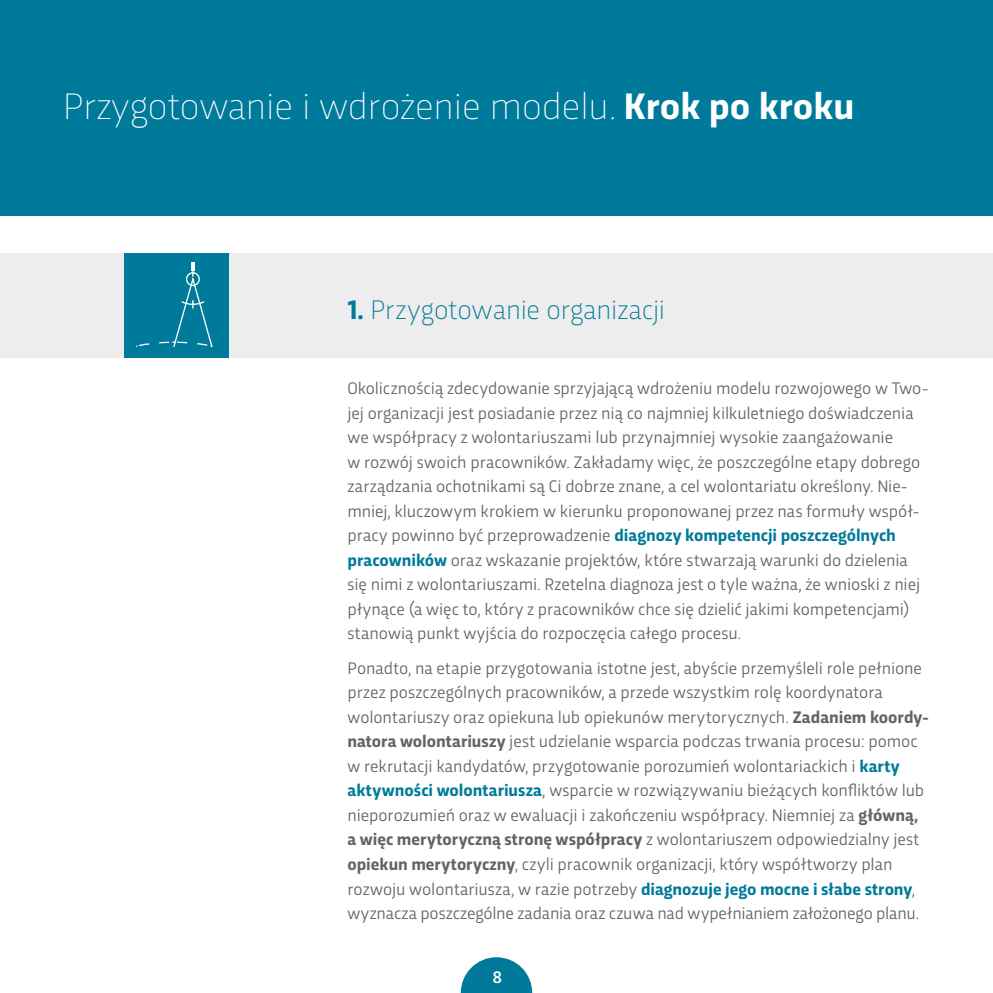
<style>
.page{position:relative;width:993px;height:993px;background:#fff}
.page>*{position:absolute;margin:0;border:0;box-sizing:border-box;transform-origin:0 0}
.t1{font:100 38.5px "Trasandina";color:#fff}
.t2{font:200 28px "Trasandina";color:#007a9a}
.t3{font:17.5px/24.5px "Trasandina";color:#646363}
.t4{font:500 17.5px "Trasandina";color:#fff}
.s1{font-weight:700}
.s2{font-weight:700;color:#007a9a}
</style>
<div class="page">
<div style="left:0;top:0;width:992px;height:216px;background:#007a9a"></div>
<svg style="left:460px;top:957px;width:72px;height:35px"></svg>
<div style="left:0;top:253px;width:992px;height:105px;background:#ededed"></div>
<div style="left:124px;top:253px;width:104px;height:105px;background:#007a9a"></div>
<svg style="left:136px;top:262px;width:77px;height:86px"></svg>
<h1 class="t1" style="left:63px;top:79px;width:792px">Przygotowanie i wdrożenie modelu. <span class="s1">Krok po kroku</span></h1>
<h2 class="t2" style="left:347px;top:289px;width:319px"><span class="s1">1.</span> Przygotowanie organizacji</h2>
<p class="t3" style="left:347px;top:374px;width:582px">Okolicznością zdecydowanie sprzyjającą wdrożeniu modelu rozwojowego w Two&shy;jej organizacji jest posiadanie przez nią co najmniej kilkuletniego doświadczenia we współpracy z wolontariuszami lub przynajmniej wysokie zaangażowanie<br>w rozwój swoich pracowników. Zakładamy więc, że poszczególne etapy dobrego zarządzania ochotnikami są Ci dobrze znane, a cel wolontariatu określony. Nie&shy;mniej, kluczowym krokiem w kierunku proponowanej przez nas formuły współ&shy;pracy powinno być przeprowadzenie <span class="s2">diagnozy kompetencji poszczególnych pracowników</span> oraz wskazanie projektów, które stwarzają warunki do dzielenia się nimi z wolontariuszami. Rzetelna diagnoza jest o tyle ważna, że wnioski z niej płynące (a więc to, który z pracowników chce się dzielić jakimi kompetencjami) stanowią punkt wyjścia do rozpoczęcia całego procesu.</p>
<p class="t3" style="left:347px;top:654px;width:582px">Ponadto, na etapie przygotowania istotne jest, abyście przemyśleli role pełnione przez poszczególnych pracowników, a przede wszystkim rolę koordynatora wolontariuszy oraz opiekuna lub opiekunów merytorycznych. <span class="s1">Zadaniem koordy&shy;natora wolontariuszy</span> jest udzielanie wsparcia podczas trwania procesu: pomoc w rekrutacji kandydatów, przygotowanie porozumień wolontariackich i <span class="s2">karty aktywności wolontariusza</span>, wsparcie w rozwiązywaniu bieżących konfliktów lub nieporozumień oraz w ewaluacji i zakończeniu współpracy. Niemniej za <span class="s1">główną, a więc merytoryczną stronę współpracy</span> z wolontariuszem odpowiedzialny jest <span class="s1">opiekun merytoryczny</span>, czyli pracownik organizacji, który współtworzy plan rozwoju wolontariusza, w razie potrzeby <span class="s2">diagnozuje jego mocne i słabe strony</span>, wyznacza poszczególne zadania oraz czuwa nad wypełnianiem założonego planu.</p>
<p class="t4" style="left:492px;top:963px;width:11px">8</p>
</div>
